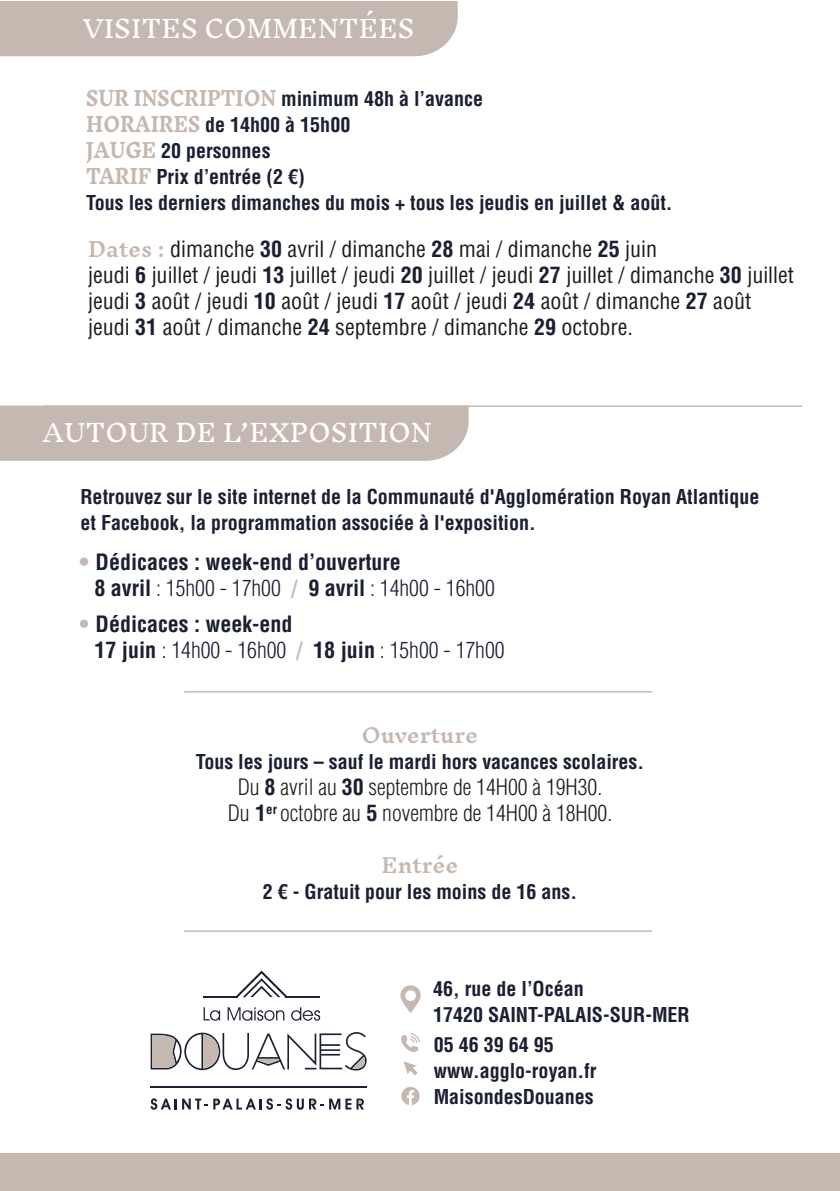
<style>
.page{position:relative;width:840px;height:1191px;background:#fff}
.page>*{position:absolute;margin:0;border:0;box-sizing:border-box;transform-origin:0 0}
.t1{font:24px "Inknut Antiqua";color:#fff}
.t2{font:condensed 22px/26px "Helvetica LT Std";color:#1d1d1b}
.t3{font:700 condensed 22px/26px "Helvetica LT Std";color:#1a1f32}
.t4{font:300 condensed 22px/26px "Helvetica LT Std";color:#1d1d1b;text-align:center}
.t5{font:700 condensed 20px/26px "Helvetica LT Std";color:#1a1f32}
.t6{font:600 20px "Inknut Antiqua";color:#c4b8b0}
.s1{font-family:"Inknut Antiqua";font-stretch:normal;color:#c4b8b0}
.s2{font-family:"Inknut Antiqua";font-weight:600;font-stretch:normal;font-size:20px;color:#c4b8b0}
.s3{font-weight:700;color:#1a1f32}
.s4{font-weight:300;color:#c4b8b0}
.s5{font-weight:300}
.s6{color:#c4b8b0}
</style>
<div class="page">
<div style="left:0;top:1153px;width:839px;height:38px;background:#c4b8b0"></div>
<div style="left:0;top:1px;width:457px;height:55px;background:#c4b8b0"></div>
<hr style="left:184px;top:930px;width:467px;height:2px;background:#c4b8b0">
<hr style="left:184px;top:691px;width:467px;height:1px;background:#c4b8b0">
<svg style="left:400px;top:985px;width:20px;height:28px"></svg>
<svg style="left:401px;top:1087px;width:19px;height:18px"></svg>
<svg style="left:401px;top:1033px;width:18px;height:19px"></svg>
<svg style="left:403px;top:1061px;width:14px;height:14px"></svg>
<hr style="left:150px;top:1085px;width:216px;height:2px;background:#1a1f32">
<svg style="left:203px;top:1007px;width:17px;height:13px"></svg>
<svg style="left:227px;top:1007px;width:57px;height:13px"></svg>
<svg style="left:291px;top:1007px;width:29px;height:13px"></svg>
<hr style="left:285px;top:995px;width:35px;height:2px;background:#1a1f32">
<hr style="left:203px;top:995px;width:34px;height:2px;background:#1a1f32">
<svg style="left:235px;top:970px;width:53px;height:27px"></svg>
<svg style="left:150px;top:1032px;width:216px;height:38px"></svg>
<svg style="left:150px;top:1098px;width:214px;height:11px"></svg>
<hr style="left:43px;top:405px;width:758px;height:2px;background:#c4b8b0">
<div style="left:0;top:405px;width:468px;height:56px;background:#c4b8b0"></div>
<p class="t1" style="left:83px;top:15px;width:333px">VISITES COMMENTÉES</p>
<p class="t5" style="left:86px;top:86px;width:587px"><span class="s1">SUR INSCRIPTION</span> minimum 48h à l’avance<br><span class="s1">HORAIRES</span> de 14h00 à 15h00<br><span class="s1">JAUGE</span> 20 personnes<br><span class="s1">TARIF</span> Prix d’entrée (2 €)<br>Tous les derniers dimanches du mois + tous les jeudis en juillet &amp; août.</p>
<p class="t2" style="left:88px;top:236px;width:707px"><span class="s2">Dates :</span> dimanche <span class="s3">30</span> avril / dimanche <span class="s3">28</span> mai / dimanche <span class="s3">25</span> juin<br>jeudi <span class="s3">6</span> juillet / jeudi <span class="s3">13</span> juillet / jeudi <span class="s3">20</span> juillet / jeudi <span class="s3">27</span> juillet / dimanche <span class="s3">30</span> juillet jeudi <span class="s3">3</span> août / jeudi <span class="s3">10</span> août / jeudi <span class="s3">17</span> août / jeudi <span class="s3">24</span> août / dimanche <span class="s3">27</span> août jeudi <span class="s3">31</span> août / dimanche <span class="s3">24</span> septembre / dimanche <span class="s3">29</span> octobre.</p>
<p class="t1" style="left:43px;top:420px;width:390px">AUTOUR DE L’EXPOSITION</p>
<p class="t5" style="left:80px;top:484px;width:680px">Retrouvez sur le site internet de la Communauté d'Agglomération Royan Atlantique et Facebook, la programmation associée à l'exposition.</p>
<p class="t3" style="left:94px;top:548px;width:402px;text-indent:-17px"><span class="s4">•</span> Dédicaces : week-end d’ouverture<br>8 avril <span class="s5">: 15h00 - 17h00</span> <span class="s6">/</span> 9 avril <span class="s5">: 14h00 - 16h00</span></p>
<p class="t3" style="left:94px;top:610px;width:411px;text-indent:-17px"><span class="s4">•</span> Dédicaces : week-end<br>17 juin <span class="s5">: 14h00 - 16h00</span> <span class="s6">/</span> 18 juin <span class="s5">: 15h00 - 17h00</span></p>
<p class="t6" style="left:362px;top:724px;width:118px">Ouverture</p>
<p class="t5" style="left:196px;top:749px;width:449px">Tous les jours – sauf le mardi hors vacances scolaires.</p>
<p class="t4" style="left:227px;top:774px;width:386px">Du <span class="s3">8</span> avril au <span class="s3">30</span> septembre de 14H00 à 19H30.<br>Du <span class="s3">1</span><sup>er</sup> octobre au <span class="s3">5</span> novembre de 14H00 à 18H00.</p>
<p class="t6" style="left:381px;top:854px;width:79px">Entrée</p>
<p class="t5" style="left:263px;top:879px;width:315px">2 € - Gratuit pour les moins de 16 ans.</p>
<p class="t5" style="left:433px;top:975px;width:258px">46, rue de l’Océan<br>17420 SAINT-PALAIS-SUR-MER</p>
<p class="t5" style="left:433px;top:1031px;width:164px">05 46 39 64 95 www.agglo-royan.fr<br>MaisondesDouanes</p>
</div>
